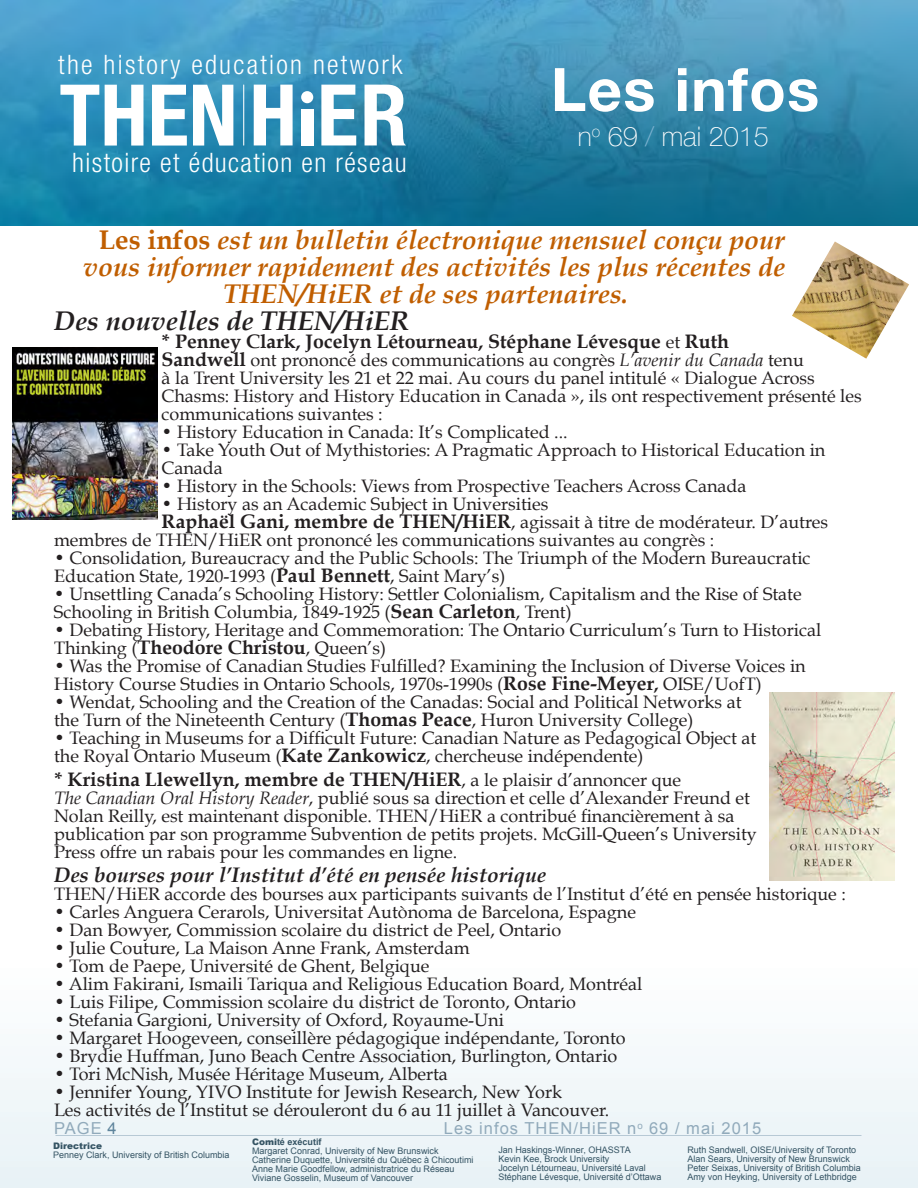
<style>
.page{position:relative;width:918px;height:1188px;background:#fff}
.page>*{position:absolute;margin:0;border:0;box-sizing:border-box;transform-origin:0 0}
.t1{font:700 condensed 85.2px "Helvetica Neue";color:#fff}
.t2{font:700 60px "Helvetica Neue";letter-spacing:.02em;color:#fff}
.t3{font:italic 700 27px/27px "Book Antiqua";color:#c05e00}
.t4{font:italic 700 27px "Book Antiqua";color:#231f20}
.t5{font:100 27px "Helvetica Neue";color:#fff}
.t6{font:300 condensed 26.85px "Helvetica Neue";letter-spacing:.05em;color:#fff}
.t7{font:300 condensed 26.85px "Helvetica Neue";letter-spacing:.07em;color:#fff}
.t8{font:italic 700 21px "Book Antiqua";color:#231f20}
.t9{font:700 19.5px "Book Antiqua";color:#231f20}
.t10{font:18px/18px "Book Antiqua";color:#231f20}
.t11{font:16.5px "Arial";letter-spacing:.06em;color:#91aabb}
.t12{font:9px/9px "Arial";color:#355464}
.t13{font:700 9px "Arial";color:#355464}
.t14{font:900 9px "Arial";color:#355464}
.s1{color:#7fb3d1}
.s2{font-style:normal}
.s3{font-weight:400;font-size:18px}
.s4{font-weight:700;font-size:19.5px}
.s5{font-style:italic}
.s6{font-weight:700}
.s7{color:#5e849c}
.s8{font-weight:900}
</style>
<div class="page">
<div style="left:0;top:963px;width:918px;height:225px;background:#f3f8fa"></div>
<hr style="left:56px;top:1135px;width:805px;height:1px;background:#003b62">
<img style="left:0;top:0;width:918px;height:226px">
<hr style="left:243px;top:85px;width:1px;height:60px;background:#fff">
<div style="left:301px;top:109px;width:12px;height:36px;background:#fff"></div>
<div style="left:301px;top:91px;width:12px;height:12px;background:#fff;border-radius:50%"></div>
<img style="left:792px;top:242px;width:117px;height:117px">
<img style="left:12px;top:348px;width:145px;height:172px">
<img style="left:769px;top:692px;width:126px;height:189px">
<p class="t7" style="left:58px;top:49px;width:346px">the history education network</p>
<p class="t1" style="left:59px;top:64px;width:350px">THENH ER</p>
<p class="t6" style="left:72px;top:147px;width:336px">histoire et éducation en réseau</p>
<p class="t2" style="left:551px;top:43px;width:270px">Les infos</p>
<p class="t5" style="left:578px;top:116px;width:193px">n<sup>o</sup> 69 <span class="s1">/</span> mai 2015</p>
<p class="t3" style="left:99px;top:227px;width:687px"><span class="s2">Les infos</span> est un bulletin électronique mensuel conçu pour</p>
<p class="t3" style="left:223px;top:254px;width:563px;text-indent:-140px">vous informer rapidement des activités les plus récentes de<br>THEN/HiER et de ses partenaires.</p>
<p class="t4" style="left:54px;top:305px;width:357px">Des nouvelles de THEN/HiER</p>
<p class="t9" style="left:162px;top:330px;width:569px">* Penney Clark, Jocelyn Létourneau, Stéphane Lévesque <span class="s3">et</span> Ruth</p>
<p class="t10" style="left:162px;top:351px;width:702px"><span class="s4">Sandwell</span> ont prononcé des communications au congrès <span class="s5">L’avenir du Canada</span> tenu<br>à la Trent University les 21 et 22 mai. Au cours du panel intitulé « Dialogue Across Chasms: History and History Education in Canada », ils ont respectivement présenté les communications suivantes :</p>
<p class="t10" style="left:162px;top:423px;width:408px">• History Education in Canada: It’s Complicated ...</p>
<p class="t10" style="left:162px;top:441px;width:665px">• Take Youth Out of Mythistories: A Pragmatic Approach to Historical Education in<br>Canada</p>
<p class="t10" style="left:162px;top:477px;width:586px">• History in the Schools: Views from Prospective Teachers Across Canada</p>
<p class="t10" style="left:162px;top:495px;width:388px">• History as an Academic Subject in Universities</p>
<p class="t10" style="left:54px;top:513px;width:776px;text-indent:108px"><span class="s4">Raphaël Gani, membre de THEN/HiER</span>, agissait à titre de modérateur. D’autres membres de THEN/HiER ont prononcé les communications suivantes au congrès :</p>
<p class="t10" style="left:54px;top:549px;width:758px">• Consolidation, Bureaucracy and the Public Schools: The Triumph of the Modern Bureaucratic<br>Education State, 1920-1993 (<span class="s4">Paul Bennett</span>, Saint Mary’s)</p>
<p class="t10" style="left:54px;top:585px;width:749px">• Unsettling Canada’s Schooling History: Settler Colonialism, Capitalism and the Rise of State<br>Schooling in British Columbia, 1849-1925 (<span class="s4">Sean Carleton</span>, Trent)</p>
<p class="t10" style="left:54px;top:621px;width:769px">• Debating History, Heritage and Commemoration: The Ontario Curriculum’s Turn to Historical<br>Thinking (<span class="s4">Theodore Christou</span>, Queen’s)</p>
<p class="t10" style="left:54px;top:657px;width:753px">• Was the Promise of Canadian Studies Fulfilled? Examining the Inclusion of Diverse Voices in<br>History Course Studies in Ontario Schools, 1970s-1990s (<span class="s4">Rose Fine-Meyer</span><span class="s6">,</span> OISE/UofT)</p>
<p class="t10" style="left:54px;top:693px;width:689px">• Wendat, Schooling and the Creation of the Canadas: Social and Political Networks at the Turn of the Nineteenth Century (<span class="s4">Thomas Peace</span>, Huron University College)</p>
<p class="t10" style="left:54px;top:729px;width:704px">• Teaching in Museums for a Difficult Future: Canadian Nature as Pedagogical Object at the Royal Ontario Museum (<span class="s4">Kate Zankowicz</span>, chercheuse indépendente)</p>
<p class="t9" style="left:54px;top:768px;width:629px">* Kristina Llewellyn, membre de THEN/HiER<span class="s3">, a le plaisir d’annoncer que</span></p>
<p class="t10" style="left:54px;top:789px;width:704px"><span class="s5">The Canadian Oral History Reader</span>, publié sous sa direction et celle d’Alexander Freund et Nolan Reilly, est maintenant disponible. THEN/HiER a contribué financièrement à sa publication par son programme Subvention de petits projets. McGill-Queen’s University Press offre un rabais pour les commandes en ligne.</p>
<p class="t8" style="left:54px;top:863px;width:494px">Des bourses pour l’Institut d’été en pensée historique</p>
<p class="t10" style="left:54px;top:885px;width:793px">THEN/HiER accorde des bourses aux participants suivants de l’Institut d’été en pensée historique :</p>
<p class="t10" style="left:54px;top:903px;width:584px">• Carles Anguera Cerarols, Universitat Autònoma de Barcelona, Espagne</p>
<p class="t10" style="left:54px;top:921px;width:509px">• Dan Bowyer, Commission scolaire du district de Peel, Ontario</p>
<p class="t10" style="left:54px;top:939px;width:417px">• Julie Couture, La Maison Anne Frank, Amsterdam</p>
<p class="t10" style="left:54px;top:957px;width:377px">• Tom de Paepe, Université de Ghent, Belgique</p>
<p class="t10" style="left:54px;top:975px;width:590px">• Alim Fakirani, Ismaili Tariqua and Religious Education Board, Montréal</p>
<p class="t10" style="left:54px;top:993px;width:524px">• Luis Filipe, Commission scolaire du district de Toronto, Ontario</p>
<p class="t10" style="left:54px;top:1011px;width:452px">• Stefania Gargioni, University of Oxford, Royaume-Uni</p>
<p class="t10" style="left:54px;top:1029px;width:573px">• Margaret Hoogeveen, conseillère pédagogique indépendante, Toronto</p>
<p class="t10" style="left:54px;top:1047px;width:565px">• Brydie Huffman, Juno Beach Centre Association, Burlington, Ontario</p>
<p class="t10" style="left:54px;top:1065px;width:395px">• Tori McNish, Musée Héritage Museum, Alberta</p>
<p class="t10" style="left:54px;top:1083px;width:510px">• Jennifer Young, YIVO Institute for Jewish Research, New York</p>
<p class="t10" style="left:54px;top:1101px;width:557px">Les activités de l’Institut se dérouleront du 6 au 11 juillet à Vancouver.</p>
<p class="t14" style="left:53px;top:1140px;width:51px">Directrice</p>
<p class="t12" style="left:53px;top:1151px;width:178px">Penney Clark, University of British Columbia</p>
<p class="t11" style="left:54px;top:1117px;width:64px">PAGE <span class="s7">4</span></p>
<p class="t11" style="left:444px;top:1117px;width:319px">Les infos THEN/HiER n<sup>o</sup> 69 / mai 2015</p>
<p class="t13" style="left:252px;top:1136px;width:71px"><span class="s8">Comi</span>té exécutif</p>
<p class="t12" style="left:252px;top:1146px;width:223px">Margaret Conrad, University of New Brunswick<br>Catherine Duquette, Université du Québec à Chicoutimi</p>
<p class="t12" style="left:252px;top:1164px;width:204px">Anne Marie Goodfellow, administratrice du Réseau</p>
<p class="t12" style="left:252px;top:1173px;width:163px">Viviane Gosselin, Museum of Vancouver</p>
<p class="t12" style="left:687px;top:1145px;width:170px">Ruth Sandwell, OISE/University of Toronto</p>
<p class="t12" style="left:687px;top:1154px;width:164px">Alan Sears, University of New Brunswick</p>
<p class="t12" style="left:687px;top:1163px;width:175px">Peter Seixas, University of British Columbia</p>
<p class="t12" style="left:687px;top:1172px;width:171px">Amy von Heyking, University of Lethbridge</p>
<p class="t12" style="left:498px;top:1146px;width:134px">Jan Haskings-Winner, OHASSTA</p>
<p class="t12" style="left:498px;top:1155px;width:113px">Kevin Kee, Brock University</p>
<p class="t12" style="left:498px;top:1164px;width:149px">Jocelyn Létourneau, Université Laval</p>
<p class="t12" style="left:498px;top:1173px;width:165px">Stéphane Lévesque, Université d’Ottawa</p>
</div>
